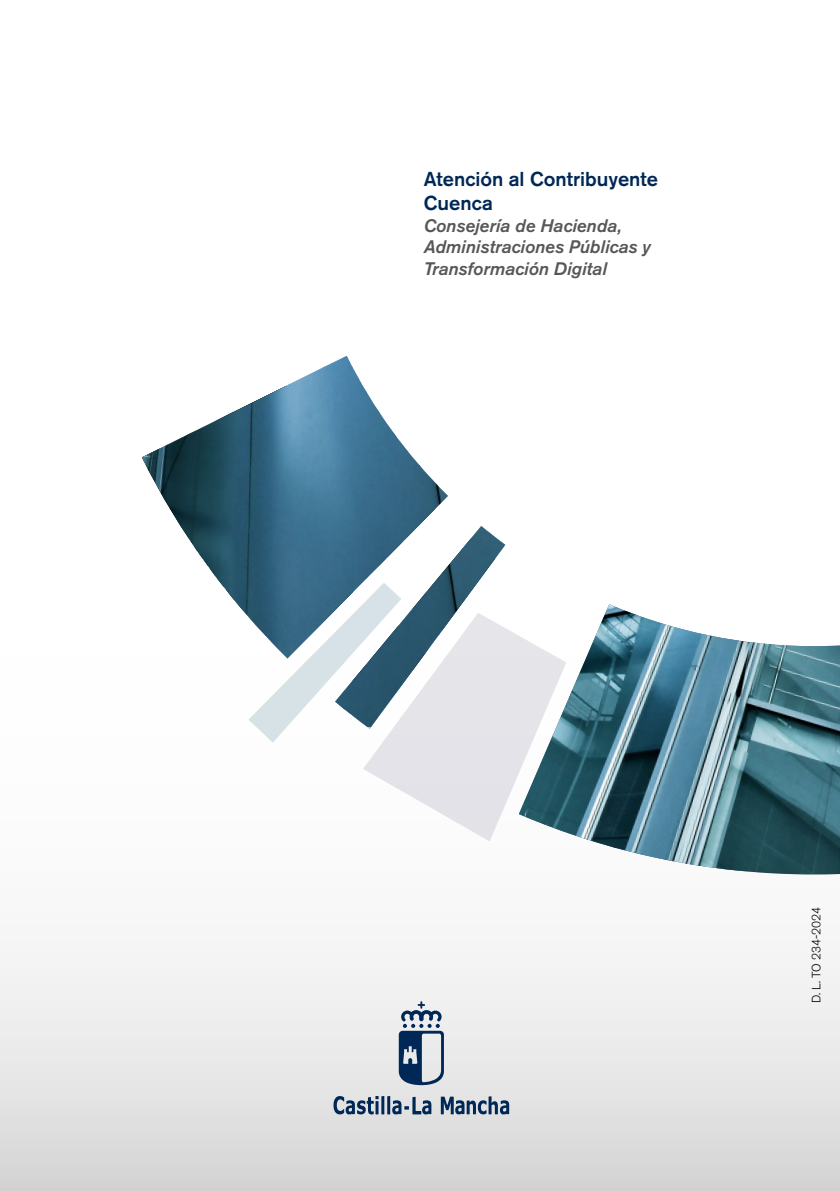
<style>
.page{position:relative;width:840px;height:1191px;background:#fff}
.page>*{position:absolute;margin:0;border:0;box-sizing:border-box;transform-origin:0 0}
.t1{font:500 20px/24px "Akzidenz Grotesk BE";color:#002856}
.t2{font:italic 500 18px/21.6px "Akzidenz Grotesk BE";color:#575756}
.t3{font:300 12px "Akzidenz Grotesk BE";color:#000}
</style>
<div class="page">
<svg style="left:0;top:874px;width:839px;height:317px"></svg>
<img style="left:272px;top:544px;width:567px;height:330px">
<img style="left:142px;top:356px;width:363px;height:261px">
<svg style="left:363px;top:613px;width:203px;height:228px"></svg>
<svg style="left:248px;top:582px;width:153px;height:160px"></svg>
<svg style="left:440px;top:1096px;width:69px;height:18px"></svg>
<svg style="left:333px;top:1096px;width:98px;height:18px;background:#8192a5"></svg>
<svg style="left:398px;top:1001px;width:45px;height:84px;background:#899aad"></svg>
<p class="t1" style="left:423px;top:167px;width:236px">Atención al Contribuyente<br>Cuenca</p>
<p class="t2" style="left:423px;top:215px;width:228px">Consejería de Hacienda,<br>Administraciones Públicas y<br>Transformación Digital</p>
<p class="t3" style="left:809px;top:1003px;width:98px;rotate:-90deg">D. L. TO 234-2024</p>
</div>
